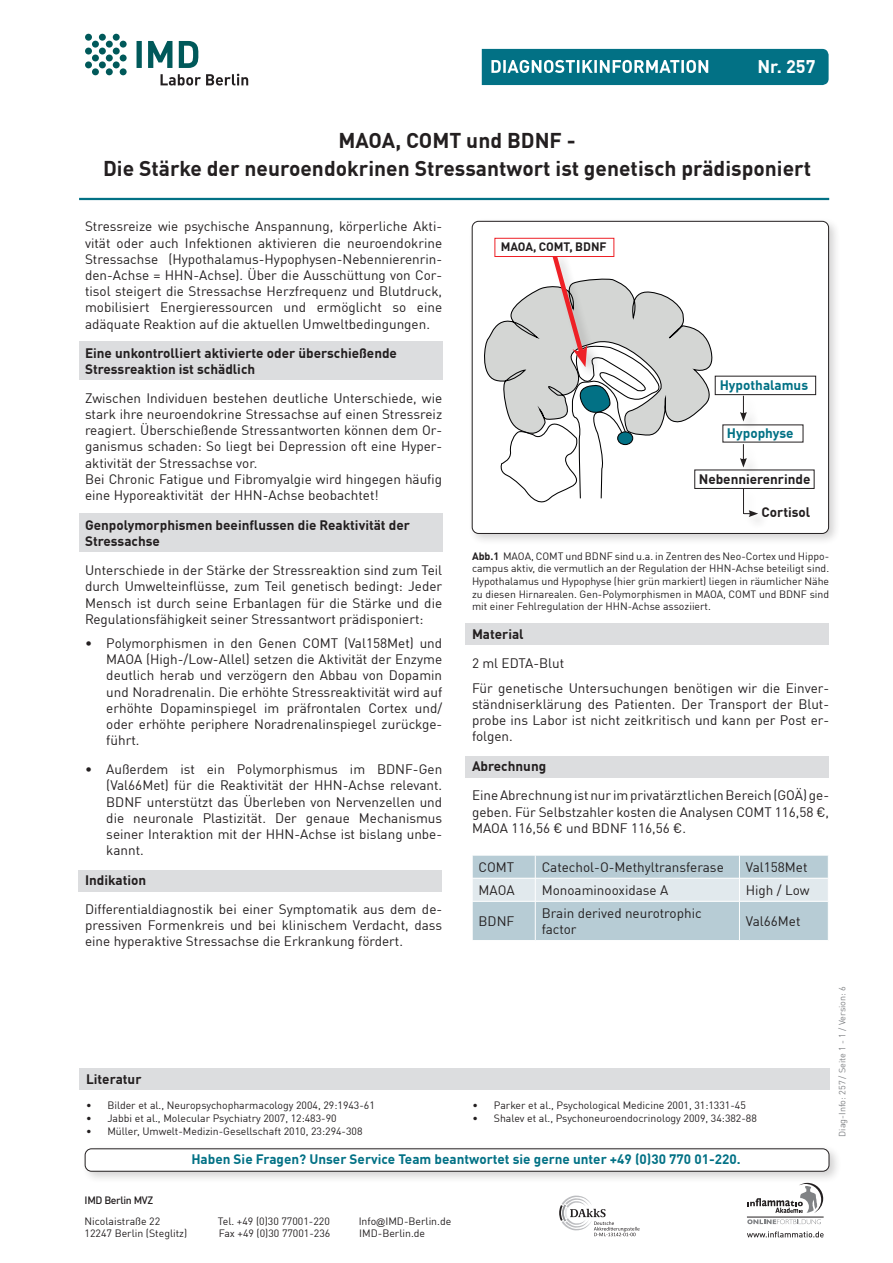
<style>
.page{position:relative;width:893px;height:1263px;background:#fff}
.page>*{position:absolute;margin:0;border:0;box-sizing:border-box;transform-origin:0 0}
.DiagInfo-Überschrift{font:700 21px/28.5px "DIN Offc";color:#231f20;text-align:center}
.DiagInfo-Nr{font:700 18px "DIN Offc";color:#fff}
.Fließtext{font:13.5px/16.2px "DIN Offc";color:#231f20;text-align:justify}
.Absatzüberschriften{font:700 13.5px/16.2px "DIN Offc";color:#231f20}
.Tabelle{font:13.5px/16.2px "DIN Offc";color:#231f20}
.Fließtext-2{font:700 13.5px "DIN Offc";color:#027185}
.Fließtext-3{font:700 13.5px "DIN Offc";color:#231f20}
.Fließtext-4{font:700 12px "DIN Offc";color:#231f20}
.Abbildungsunterschri{font:10.5px/12.6px "DIN Offc";color:#231f20}
.DiagInfo-Nr-2{font:9px "DIN Offc";color:#808285}
.s1{font-weight:700}
.s2{font-weight:500}
.s3{font-family:"Arial";font-size:9px}
</style>
<div class="page">
<svg style="left:559px;top:1195px;width:80px;height:42px"></svg>
<svg style="left:747px;top:1231px;width:77px;height:6px"></svg>
<svg style="left:747px;top:1184px;width:76px;height:29px"></svg>
<svg style="left:747px;top:1219px;width:74px;height:5px"></svg>
<hr style="left:747px;top:1217px;width:77px;height:1px;background:#231f20">
<div style="left:79px;top:342px;width:364px;height:38px;background:#dcdddf"></div>
<div style="left:79px;top:513px;width:364px;height:39px;background:#dcdddf"></div>
<div style="left:79px;top:1068px;width:751px;height:21px;background:#dcdddf"></div>
<div style="left:79px;top:870px;width:363px;height:21px;background:#dcdddf"></div>
<div style="left:466px;top:624px;width:363px;height:21px;background:#dcdddf"></div>
<div style="left:466px;top:756px;width:363px;height:21px;background:#dcdddf"></div>
<svg style="left:472px;top:855px;width:356px;height:85px;background:#c3d4dc"></svg>
<hr style="left:472px;top:901px;width:63px;height:1px;background:#fff">
<hr style="left:472px;top:901px;width:1px;height:39px;background:#fff">
<hr style="left:535px;top:901px;width:204px;height:1px;background:#fff">
<hr style="left:535px;top:901px;width:1px;height:39px;background:#fff">
<hr style="left:739px;top:901px;width:89px;height:1px;background:#fff">
<hr style="left:739px;top:901px;width:1px;height:39px;background:#fff">
<div style="left:468px;top:217px;width:373px;height:329px;background:#231f20;opacity:.2"></div>
<div style="left:472px;top:221px;width:357px;height:312px;background:#fff;border-radius:6px"></div>
<div style="left:472px;top:221px;width:357px;height:313px;border:1px solid #231f20;border-radius:6px"></div>
<svg style="left:484px;top:248px;width:234px;height:255px"></svg>
<svg style="left:740px;top:396px;width:7px;height:25px"></svg>
<svg style="left:740px;top:444px;width:7px;height:23px"></svg>
<svg style="left:743px;top:489px;width:15px;height:28px"></svg>
<div style="left:715px;top:376px;width:101px;height:19px;border:1px solid #231f20"></div>
<div style="left:694px;top:470px;width:120px;height:19px;border:1px solid #231f20"></div>
<div style="left:494px;top:238px;width:120px;height:19px;background:#fff;border:1px solid #ee2026"></div>
<hr style="left:79px;top:198px;width:750px;height:2px;background:#027185">
<div style="left:81px;top:1144px;width:761px;height:40px;background:#231f20;opacity:.2"></div>
<div style="left:85px;top:1149px;width:744px;height:22px;background:#fff;border-radius:6px"></div>
<div style="left:85px;top:1148px;width:744px;height:23px;border:1px solid #231f20;border-radius:6px"></div>
<svg style="left:137px;top:41px;width:62px;height:27px"></svg>
<svg style="left:161px;top:74px;width:87px;height:11px"></svg>
<svg style="left:85px;top:34px;width:42px;height:41px"></svg>
<svg style="left:482px;top:49px;width:347px;height:36px;background:#1d8092"></svg>
<p class="DiagInfo-Nr" style="left:757px;top:55px;width:60px">Nr. 257</p>
<p class="DiagInfo-Überschrift" style="left:103px;top:125px;width:710px">MAOA, COMT und BDNF -<br>Die Stärke der neuroendokrinen Stressantwort ist genetisch prädisponiert</p>
<p class="Fließtext" style="left:85px;top:218px;width:359px">Stressreize wie psychische Anspannung, körperliche Akti&shy;vität oder auch Infektionen aktivieren die neuroendokrine Stressachse (Hypothalamus-Hypophysen-Nebennierenrin&shy;den-Achse = HHN-Achse). Über die Ausschüttung von Cor&shy;tisol steigert die Stressachse Herzfrequenz und Blutdruck, mobilisiert Energieressourcen und ermöglicht so eine adäquate Reaktion auf die aktuellen Umweltbedingungen.</p>
<p class="Absatzüberschriften" style="left:85px;top:344px;width:313px">Eine unkontrolliert aktivierte oder überschießende<br>Stressreaktion ist schädlich</p>
<p class="Fließtext" style="left:85px;top:390px;width:359px">Zwischen Individuen bestehen deutliche Unterschiede, wie stark ihre neuroendokrine Stressachse auf einen Stressreiz reagiert. Überschießende Stressantworten können dem Or&shy;ganismus schaden: So liegt bei Depression oft eine Hyper&shy;aktivität der Stressachse vor.</p>
<p class="Fließtext" style="left:85px;top:471px;width:359px">Bei Chronic Fatigue und Fibromyalgie wird hingegen häufig eine Hyporeaktivität der HHN-Achse beobachtet!</p>
<p class="Absatzüberschriften" style="left:85px;top:516px;width:326px">Genpolymorphismen beeinflussen die Reaktivität der<br>Stressachse</p>
<p class="Fließtext" style="left:85px;top:562px;width:359px">Unterschiede in der Stärke der Stressreaktion sind zum Teil durch Umwelteinflüsse, zum Teil genetisch bedingt: Jeder Mensch ist durch seine Erbanlagen für die Stärke und die Regulationsfähigkeit seiner Stressantwort prädisponiert:</p>
<p class="Fließtext" style="left:106px;top:635px;width:337px;text-indent:-21px">• Polymorphismen in den Genen COMT (Val158Met) und MAOA (High-/Low-Allel) setzen die Aktivität der Enzyme deutlich herab und verzögern den Abbau von Dopamin und Noradrenalin. Die erhöhte Stressreaktivität wird auf erhöhte Dopaminspiegel im präfrontalen Cortex und/ oder erhöhte periphere Noradrenalinspiegel zurückge&shy;führt.</p>
<p class="Fließtext" style="left:106px;top:761px;width:337px;text-indent:-21px">• Außerdem ist ein Polymorphismus im BDNF-Gen (Val66Met) für die Reaktivität der HHN-Achse relevant.<br>BDNF unterstützt das Überleben von Nervenzellen und die neuronale Plastizität. Der genaue Mechanismus seiner Interaktion mit der HHN-Achse ist bislang unbe&shy;kannt.</p>
<p class="Absatzüberschriften" style="left:85px;top:871px;width:63px">Indikation</p>
<p class="Fließtext" style="left:85px;top:901px;width:359px">Differentialdiagnostik bei einer Symptomatik aus dem de&shy;pressiven Formenkreis und bei klinischem Verdacht, dass eine hyperaktive Stressachse die Erkrankung fördert.</p>
<p class="Fließtext-4" style="left:501px;top:239px;width:107px">MAOA, COMT, BDNF</p>
<p class="Fließtext-2" style="left:720px;top:376px;width:90px">Hypothalamus</p>
<p class="Fließtext-2" style="left:727px;top:424px;width:68px">Hypophyse</p>
<p class="Fließtext-3" style="left:699px;top:470px;width:113px">Nebennierenrinde</p>
<p class="Fließtext-3" style="left:761px;top:504px;width:50px">Cortisol</p>
<p class="Abbildungsunterschri" style="left:472px;top:549px;width:359px;text-align:justify"><span class="s1">Abb.1</span> MAOA, COMT und BDNF sind u.a. in Zentren des Neo-Cortex und Hippo&shy;campus aktiv, die vermutlich an der Regulation der HHN-Achse beteiligt sind.<br>Hypothalamus und Hypophyse (hier grün markiert) liegen in räumlicher Nähe zu diesen Hirnarealen. Gen-Polymorphismen in MAOA, COMT und BDNF sind mit einer Fehlregulation der HHN-Achse assoziiert.</p>
<p class="Absatzüberschriften" style="left:472px;top:625px;width:53px">Material</p>
<p class="Fließtext" style="left:472px;top:655px;width:94px">2 ml EDTA-Blut</p>
<p class="Fließtext" style="left:472px;top:679px;width:359px">Für genetische Untersuchungen benötigen wir die Einver&shy;ständniserklärung des Patienten. Der Transport der Blut&shy;probe ins Labor ist nicht zeitkritisch und kann per Post er&shy;folgen.</p>
<p class="Absatzüberschriften" style="left:472px;top:758px;width:76px">Abrechnung</p>
<p class="Fließtext" style="left:472px;top:787px;width:359px">Eine Abrechnung ist nur im privatärztlichen Bereich (GOÄ) ge&shy;geben. Für Selbstzahler kosten die Analysen COMT 116,58 €, MAOA 116,56 € und BDNF 116,56 €.</p>
<p class="Tabelle" style="left:479px;top:859px;width:37px">COMT</p>
<p class="Tabelle" style="left:542px;top:859px;width:184px">Catechol-O-Methyltransferase</p>
<p class="Tabelle" style="left:746px;top:859px;width:63px">Val158Met</p>
<p class="Tabelle" style="left:479px;top:882px;width:38px">MAOA</p>
<p class="Tabelle" style="left:542px;top:882px;width:128px">Monoaminooxidase A</p>
<p class="Tabelle" style="left:746px;top:882px;width:65px">High / Low</p>
<p class="Tabelle" style="left:479px;top:913px;width:37px">BDNF</p>
<p class="Tabelle" style="left:542px;top:905px;width:162px">Brain derived neurotrophic factor</p>
<p class="Fließtext" style="left:746px;top:913px;width:56px">Val66Met</p>
<p class="Absatzüberschriften" style="left:86px;top:1070px;width:57px">Literatur</p>
<p class="Abbildungsunterschri" style="left:86px;top:1099px;width:290px">• Bilder et al., Neuropsychopharmacology 2004, 29:1943-61</p>
<p class="Abbildungsunterschri" style="left:86px;top:1112px;width:252px">• Jabbi et al., Molecular Psychiatry 2007, 12:483-90</p>
<p class="Abbildungsunterschri" style="left:86px;top:1124px;width:278px">• Müller, Umwelt-Medizin-Gesellschaft 2010, 23:294-308</p>
<p class="Abbildungsunterschri" style="left:473px;top:1099px;width:275px">• Parker et al., Psychological Medicine 2001, 31:1331-45</p>
<p class="Abbildungsunterschri" style="left:473px;top:1111px;width:286px">• Shalev et al., Psychoneuroendocrinology 2009, 34:382-88</p>
<p class="Fließtext-2" style="left:191px;top:1150px;width:551px">Haben Sie Fragen? Unser Service Team beantwortet sie gerne unter +49 (0)30 770 01-220.</p>
<p class="Abbildungsunterschri" style="left:85px;top:1190px;width:77px;line-height:20.5px"><span class="s2">IMD Berlin MVZ<br></span>Nicolaistraße 22</p>
<p class="Abbildungsunterschri" style="left:218px;top:1215px;width:113px">Tel. +49 (0)30 77001-220</p>
<p class="Abbildungsunterschri" style="left:359px;top:1215px;width:94px">Info<span class="s3">@</span>IMD-Berlin.de</p>
<p class="Abbildungsunterschri" style="left:85px;top:1227px;width:104px">12247 Berlin (Steglitz)</p>
<p class="Abbildungsunterschri" style="left:219px;top:1227px;width:113px">Fax +49 (0)30 77001-236</p>
<p class="Abbildungsunterschri" style="left:359px;top:1227px;width:67px">IMD-Berlin.de</p>
<p class="DiagInfo-Nr-2" style="left:836px;top:1136px;width:152px;rotate:-90deg">Diag-Info: 257 / Seite 1 - 1 / Version: 6</p>
</div>
